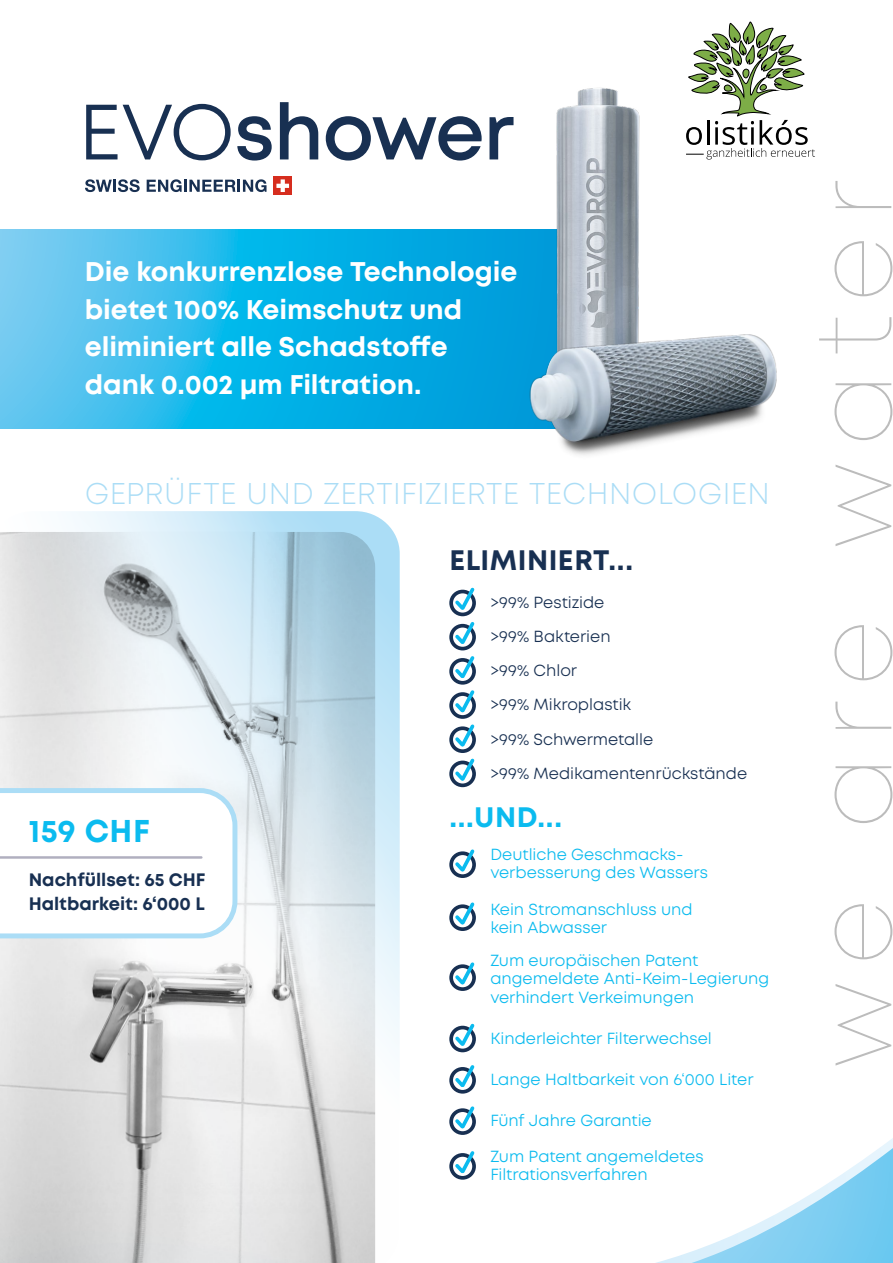
<style>
.page{position:relative;width:893px;height:1263px;background:#fff}
.page>*{position:absolute;margin:0;border:0;box-sizing:border-box;transform-origin:0 0}
.t1{font:100 103.35px "Mont";letter-spacing:.16em;color:#bcbcbc}
.t2{font:600 78.15px "Mont";letter-spacing:-.015em;color:#183052}
.t3{font:700 31.5px "Mont";letter-spacing:.02em;color:#0bbbef}
.t4{font:300 30px "Mont";letter-spacing:.015em;color:#abddf6}
.t5{font:700 28.2px "Mont";letter-spacing:.015em;color:#183052}
.t6{font:700 28.2px "Mont";color:#0bbbef}
.t7{font:700 27px/37.5px "Mont";color:#fff}
.t8{font:700 18px/24px "Mont";color:#183052}
.t9{font:16.05px/18.1px "Mont";color:#0bbbef}
.t10{font:16.05px "Mont";color:#183052}
.s1{font-weight:400}
</style>
<div class="page">
<svg style="left:449px;top:1148px;width:444px;height:115px"></svg>
<svg style="left:0;top:511px;width:400px;height:752px"></svg>
<svg style="left:0;top:788px;width:237px;height:150px"></svg>
<svg style="left:0;top:230px;width:509px;height:198px;background:#22b6e8"></svg>
<img style="left:509px;top:88px;width:131px;height:195px">
<img style="left:487px;top:283px;width:290px;height:172px">
<div style="left:273px;top:176px;width:19px;height:19px;background:#d62d1e"></div>
<svg style="left:276px;top:179px;width:13px;height:13px"></svg>
<svg style="left:85px;top:179px;width:55px;height:13px"></svg>
<svg style="left:147px;top:179px;width:120px;height:13px"></svg>
<div style="left:449px;top:851px;width:27px;height:27px;border:4px solid #183052;border-radius:50%"></div>
<svg style="left:452px;top:849px;width:24px;height:26px"></svg>
<div style="left:449px;top:590px;width:27px;height:26px;border:4px solid #183052;border-radius:50%"></div>
<svg style="left:452px;top:587px;width:24px;height:26px"></svg>
<div style="left:449px;top:624px;width:27px;height:26px;border:4px solid #183052;border-radius:50%"></div>
<svg style="left:452px;top:622px;width:24px;height:25px"></svg>
<div style="left:449px;top:658px;width:27px;height:27px;border:4px solid #183052;border-radius:50%"></div>
<svg style="left:452px;top:656px;width:24px;height:25px"></svg>
<div style="left:449px;top:692px;width:27px;height:27px;border:4px solid #183052;border-radius:50%"></div>
<div style="left:449px;top:726px;width:27px;height:27px;border:4px solid #183052;border-radius:50%"></div>
<div style="left:449px;top:761px;width:27px;height:26px;border:4px solid #183052;border-radius:50%"></div>
<svg style="left:452px;top:690px;width:24px;height:94px"></svg>
<div style="left:449px;top:964px;width:27px;height:27px;border:4px solid #183052;border-radius:50%"></div>
<svg style="left:452px;top:962px;width:24px;height:26px"></svg>
<div style="left:449px;top:1026px;width:27px;height:26px;border:4px solid #183052;border-radius:50%"></div>
<svg style="left:452px;top:1023px;width:24px;height:26px"></svg>
<div style="left:449px;top:904px;width:27px;height:27px;border:4px solid #183052;border-radius:50%"></div>
<svg style="left:452px;top:902px;width:24px;height:26px"></svg>
<div style="left:449px;top:1067px;width:27px;height:26px;border:4px solid #183052;border-radius:50%"></div>
<svg style="left:452px;top:1065px;width:24px;height:25px"></svg>
<div style="left:449px;top:1108px;width:27px;height:27px;border:4px solid #183052;border-radius:50%"></div>
<svg style="left:452px;top:1106px;width:24px;height:26px"></svg>
<div style="left:449px;top:1153px;width:27px;height:27px;border:4px solid #183052;border-radius:50%"></div>
<svg style="left:452px;top:1148px;width:25px;height:28px"></svg>
<hr style="left:0;top:856px;width:201px;height:3px;background:#b0afbf">
<svg style="left:686px;top:22px;width:129px;height:138px"></svg>
<h2 class="t2" style="left:78px;top:82px;width:437px"><span class="s1">EVO</span>shower</h2>
<h3 class="t7" style="left:85px;top:253px;width:434px">Die konkurrenzlose Technologie bietet 100% Keimschutz und eliminiert alle Schadstoffe dank 0.002 μm Filtration.</h3>
<h3 class="t4" style="left:85px;top:474px;width:686px">GEPRÜFTE UND ZERTIFIZIERTE TECHNOLOGIEN</h3>
<h3 class="t5" style="left:449px;top:541px;width:185px">ELIMINIERT...</h3>
<p class="t10" style="left:490px;top:592px;width:116px">&gt;99% Pestizide</p>
<p class="t10" style="left:490px;top:626px;width:122px">&gt;99% Bakterien</p>
<p class="t10" style="left:490px;top:660px;width:88px">&gt;99% Chlor</p>
<p class="t10" style="left:490px;top:695px;width:142px">&gt;99% Mikroplastik</p>
<p class="t10" style="left:490px;top:729px;width:164px">&gt;99% Schwermetalle</p>
<h3 class="t3" style="left:29px;top:811px;width:123px">159 CHF</h3>
<p class="t8" style="left:29px;top:867px;width:178px">Nachfüllset: 65 CHF<br>Haltbarkeit: 6‘000 L</p>
<p class="t10" style="left:490px;top:763px;width:258px">&gt;99% Medikamentenrückstände</p>
<h3 class="t6" style="left:449px;top:799px;width:114px">...UND...</h3>
<p class="t9" style="left:490px;top:846px;width:219px">Deutliche Geschmacks&shy;verbesserung des Wassers</p>
<p class="t9" style="left:490px;top:901px;width:204px">Kein Stromanschluss und kein Abwasser</p>
<p class="t9" style="left:490px;top:952px;width:280px">Zum europäischen Patent angemeldete Anti-Keim-Legierung verhindert Verkeimungen</p>
<p class="t9" style="left:490px;top:1029px;width:223px">Kinderleichter Filterwechsel</p>
<p class="t9" style="left:490px;top:1070px;width:265px">Lange Haltbarkeit von 6‘000 Liter</p>
<p class="t9" style="left:490px;top:1111px;width:163px">Fünf Jahre Garantie</p>
<p class="t9" style="left:490px;top:1147px;width:215px">Zum Patent angemeldetes<br>Filtrationsverfahren</p>
<h1 class="t1" style="left:792px;top:1069px;width:891px;rotate:-90deg">we are water</h1>
</div>
